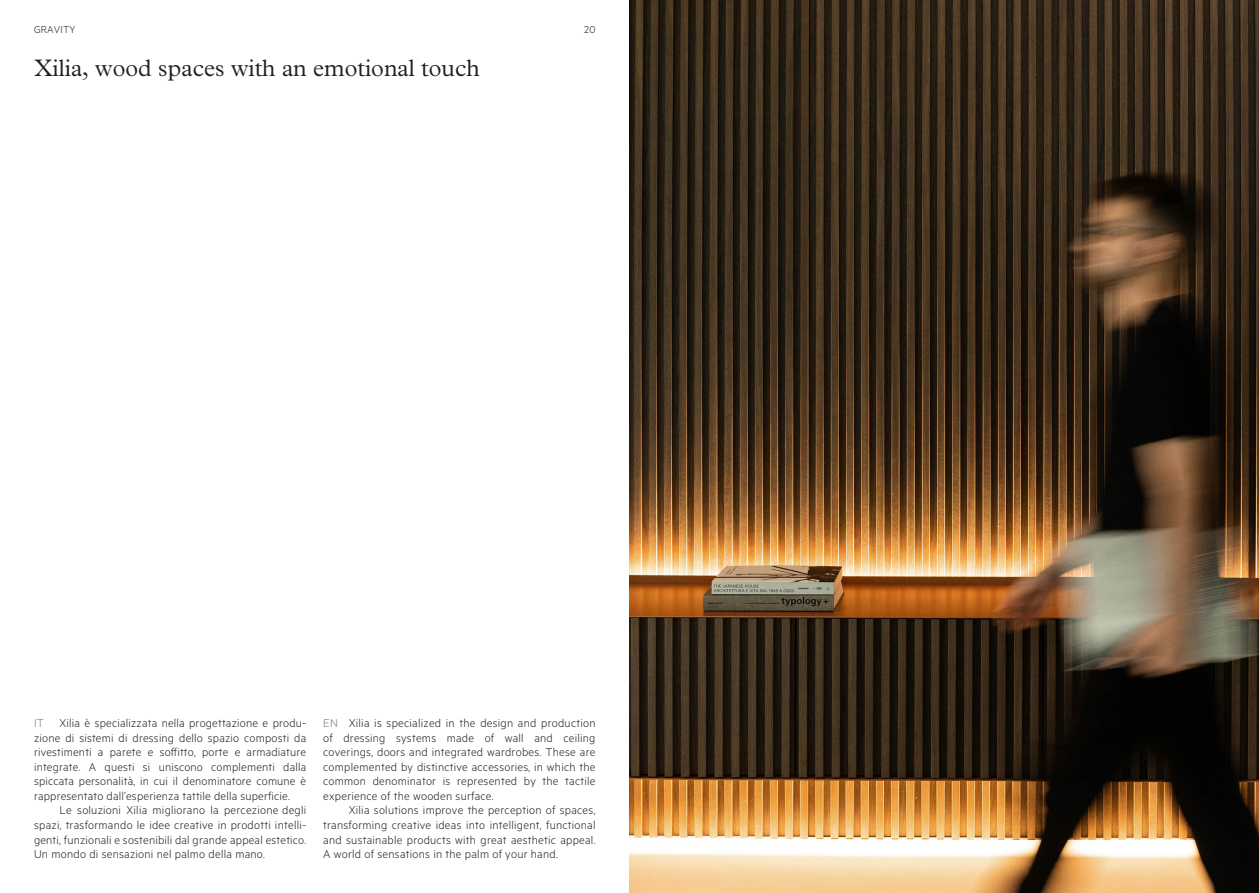
<style>
.page{position:relative;width:1259px;height:893px;background:#fff}
.page>*{position:absolute;margin:0;border:0;box-sizing:border-box;transform-origin:0 0}
.H1_Headline{font:300 24px "Plantin Std";color:#231f20}
.H1_Headline-2{font:300 12.75px/14.5px "Metric";letter-spacing:.02em;color:#231f20;text-align:justify}
.t1{font:300 11.25px "Metric";letter-spacing:.015em;color:#231f20}
.s1{color:#76787b}
</style>
<div class="page">
<img style="left:629px;top:0;width:630px;height:893px">
<p class="t1" style="left:34px;top:23px;width:43px">GRAVITY</p>
<p class="t1" style="left:584px;top:23px;width:13px">20</p>
<p class="H1_Headline" style="left:34px;top:54px;width:447px">Xilia, wood spaces with an emotional touch</p>
<p class="H1_Headline-2" style="left:34px;top:715px;width:274px"><span class="s1">IT</span> Xilia è specializzata nella progettazione e produ&shy;zione di sistemi di dressing dello spazio composti da rivestimenti a parete e soffitto, porte e armadiature integrate. A questi si uniscono complementi dalla spiccata personalità, in cui il denominatore comune è rappresentato dall’esperienza tattile della superficie.</p>
<p class="H1_Headline-2" style="left:34px;top:803px;width:274px;text-indent:26px">Le soluzioni Xilia migliorano la percezione degli spazi, trasformando le idee creative in prodotti intelli&shy;genti, funzionali e sostenibili dal grande appeal estetico.<br>Un mondo di sensazioni nel palmo della mano.</p>
<p class="H1_Headline-2" style="left:323px;top:715px;width:274px"><span class="s1">EN</span> Xilia is specialized in the design and production of dressing systems made of wall and ceiling coverings, doors and integrated wardrobes. These are complemented by distinctive accessories, in which the common denominator is represented by the tactile experience of the wooden surface.</p>
<p class="H1_Headline-2" style="left:323px;top:803px;width:274px;text-indent:26px">Xilia solutions improve the perception of spaces, transforming creative ideas into intelligent, functional and sustainable products with great aesthetic appeal.<br>A world of sensations in the palm of your hand.</p>
</div>
